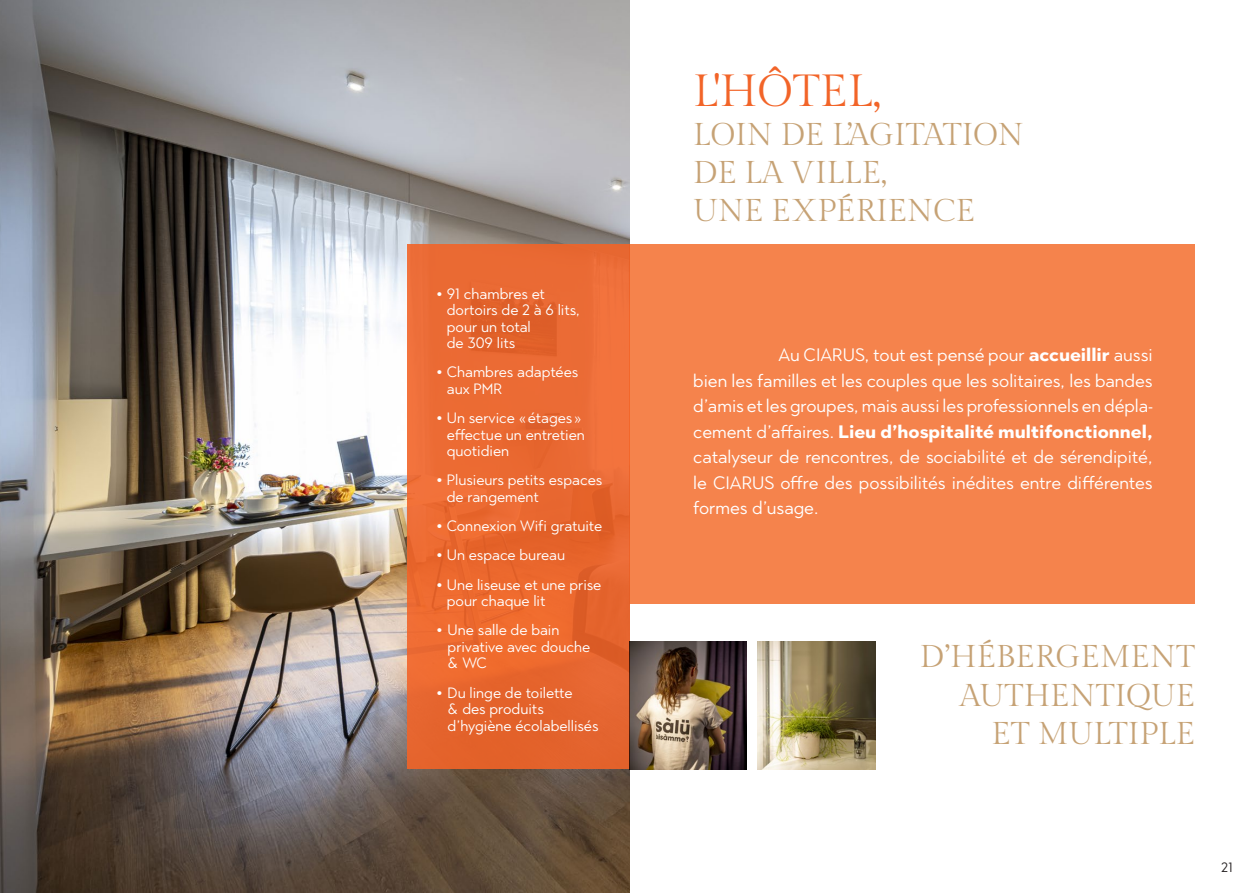
<style>
.page{position:relative;width:1259px;height:893px;background:#fff}
.page>*{position:absolute;margin:0;border:0;box-sizing:border-box;transform-origin:0 0}
.t1{font:45px "Gilda Display";color:#f26428}
.t2{font:31.5px "Gilda Display";color:#c6a275}
.t3{font:18px/25.5px "Town 80 Text";color:#fff;text-align:justify}
.t4{font:15px/16.5px "Town 80 Text";color:#fff}
.t5{font:13.5px "Town 80 Text";color:#231f20}
.s1{font-weight:700;font-size:18px}
.s2{font-weight:700}
</style>
<div class="page">
<img style="left:0;top:0;width:629px;height:893px">
<div style="left:629px;top:244px;width:566px;height:360px;background:#f5834c"></div>
<div style="left:407px;top:244px;width:222px;height:525px;background:#ea6a31"></div>
<img style="left:757px;top:642px;width:118px;height:127px">
<img style="left:629px;top:642px;width:118px;height:127px">
<p class="t4" style="left:447px;top:285px;width:135px;text-indent:-11px"><span class="s1">•</span> 91 chambres et dortoirs de 2 à 6 lits, pour un total<br>de 309 lits</p>
<p class="t4" style="left:447px;top:364px;width:133px;text-indent:-11px"><span class="s1">•</span> Chambres adaptées aux PMR</p>
<p class="t4" style="left:447px;top:410px;width:140px;text-indent:-11px"><span class="s1">•</span> Un service «étages » effectue un entretien quotidien</p>
<p class="t4" style="left:447px;top:472px;width:157px;text-indent:-11px"><span class="s1">•</span> Plusieurs petits espaces de rangement</p>
<p class="t4" style="left:436px;top:518px;width:167px"><span class="s1">•</span> Connexion Wifi gratuite</p>
<p class="t4" style="left:436px;top:547px;width:130px"><span class="s1">•</span> Un espace bureau</p>
<p class="t4" style="left:447px;top:576px;width:156px;text-indent:-11px"><span class="s1">•</span> Une liseuse et une prise pour chaque lit</p>
<p class="t4" style="left:448px;top:622px;width:144px;text-indent:-11px"><span class="s1">•</span> Une salle de bain privative avec douche &amp; WC</p>
<p class="t4" style="left:448px;top:684px;width:152px;text-indent:-11px"><span class="s1">•</span> Du linge de toilette<br>&amp; des produits d’hygiène écolabellisés</p>
<p class="t1" style="left:693px;top:66px;width:189px">L'HÔTEL,</p>
<p class="t2" style="left:693px;top:116px;width:332px">LOIN DE L’AGITATION</p>
<p class="t2" style="left:693px;top:155px;width:195px">DE LA VILLE,</p>
<p class="t2" style="left:693px;top:193px;width:283px">UNE EXPÉRIENCE</p>
<p class="t3" style="left:693px;top:342px;width:461px;text-indent:85px">Au CIARUS, tout est pensé pour <span class="s2">accueillir</span> aussi bien les familles et les couples que les solitaires, les bandes d’amis et les groupes, mais aussi les professionnels en dépla&shy;cement d’affaires. <span class="s2">Lieu d’hospitalité multifonctionnel, </span>catalyseur de rencontres, de sociabilité et de sérendipité, le CIARUS offre des possibilités inédites entre différentes formes d’usage.</p>
<p class="t2" style="left:920px;top:639px;width:277px">D’HÉBERGEMENT</p>
<p class="t2" style="left:960px;top:677px;width:237px">AUTHENTIQUE</p>
<p class="t2" style="left:991px;top:716px;width:205px">ET MULTIPLE</p>
<p class="t5" style="left:1221px;top:858px;width:13px">21</p>
</div>
